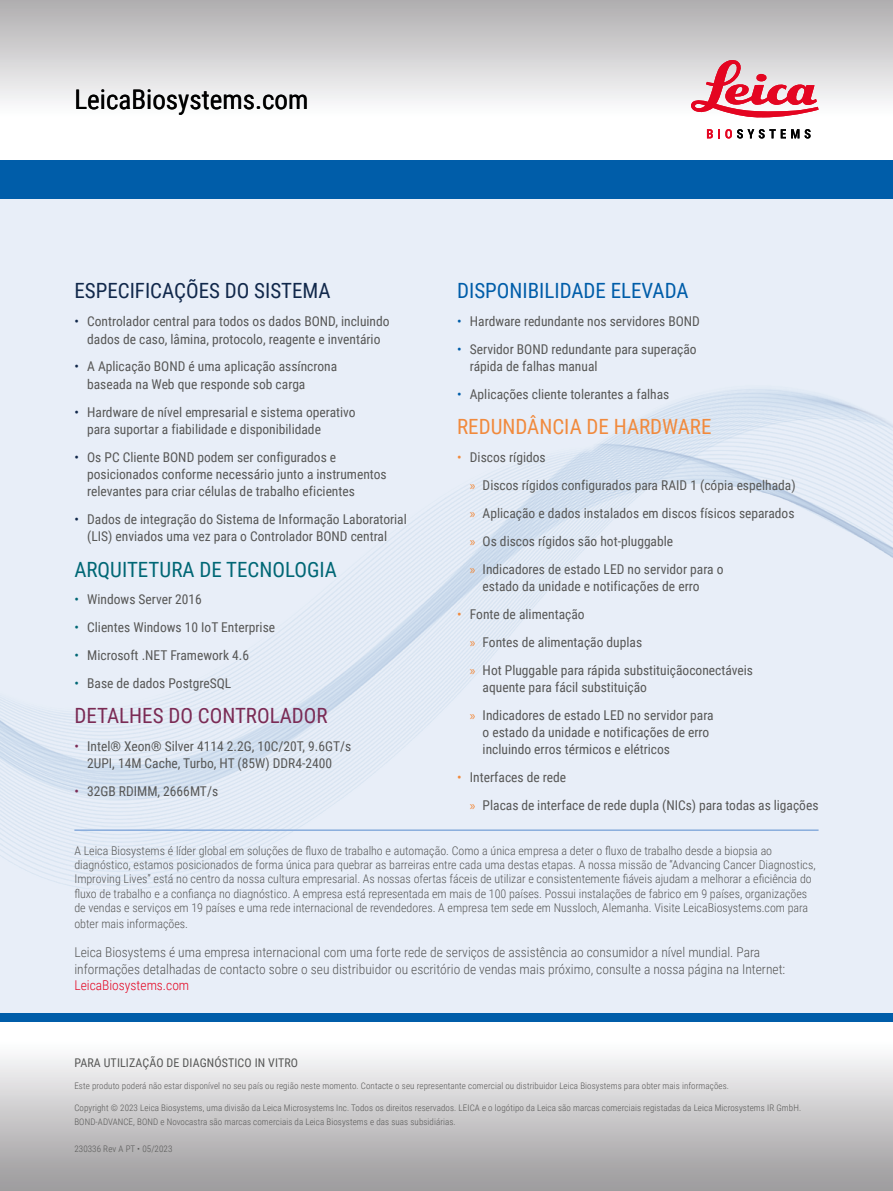
<style>
.page{position:relative;width:893px;height:1191px;background:#fff}
.page>*{position:absolute;margin:0;border:0;box-sizing:border-box;transform-origin:0 0}
.t1{font:27px "Roboto Condensed";color:#000}
.t2{font:21px "Roboto Condensed";color:#11284b}
.t3{font:21px "Roboto Condensed";color:#006775}
.t4{font:21px "Roboto Condensed";color:#005da9}
.t5{font:21px "Roboto Condensed";color:#7b2b55}
.t6{font:21px "Roboto Condensed";color:#f18a3d}
.t7{font:13.5px/17.2px "Roboto Condensed";color:#575756}
.t8{font:300 13.5px/16.2px "Roboto Condensed";color:#575756}
.t9{font:300 13.5px "Roboto Condensed";color:#e40521}
.t10{font:300 12px/14.4px "Roboto Condensed";color:#575756}
.t11{font:12px "Roboto Condensed";letter-spacing:.01em;color:#575756}
.t12{font:300 9px/13.5px "Roboto Condensed";letter-spacing:.01em;color:#575756}
.s1{color:#11284b}
.s2{color:#006775}
.s3{color:#7b2b55}
.s4{color:#005da9}
.s5{color:#f18a3d}
.s6{font-family:"Myriad Pro";color:#f18a3d}
</style>
<div class="page">
<div style="left:0;top:198px;width:893px;height:907px;background:#e8eef8"></div>
<img style="left:0;top:389px;width:893px;height:501px">
<div style="left:0;top:0;width:893px;height:160px;background:linear-gradient(to bottom,#b5b3b5,#fff)"></div>
<div style="left:0;top:160px;width:893px;height:38px;background:#005da9"></div>
<div style="left:0;top:1014px;width:893px;height:176px;background:linear-gradient(to bottom,#fff,#9c9a9c)"></div>
<div style="left:0;top:1013px;width:893px;height:9px;background:#005da9"></div>
<hr style="left:74px;top:829px;width:745px;height:2px;background:#88acdc">
<svg style="left:691px;top:60px;width:128px;height:58px"></svg>
<svg style="left:707px;top:129px;width:103px;height:9px"></svg>
<h1 class="t1" style="left:74px;top:81px;width:236px">LeicaBiosystems.com</h1>
<h2 class="t2" style="left:74px;top:276px;width:258px">ESPECIFICAÇÕES DO SISTEMA</h2>
<p class="t7" style="left:74px;top:312px;width:317px;text-align:center"><span class="s1">•</span> Controlador central para todos os dados BOND, incluindo dados de caso, lâmina, protocolo, reagente e inventário</p>
<p class="t7" style="left:87px;top:357px;width:252px;text-indent:-13px"><span class="s1">•</span> A Aplicação BOND é uma aplicação assíncrona baseada na Web que responde sob carga</p>
<p class="t7" style="left:87px;top:403px;width:270px;text-indent:-13px"><span class="s1">•</span> Hardware de nível empresarial e sistema operativo para suportar a fiabilidade e disponibilidade</p>
<p class="t7" style="left:87px;top:448px;width:301px;text-indent:-13px"><span class="s1">•</span> Os PC Cliente BOND podem ser configurados e posicionados conforme necessário junto a instrumentos relevantes para criar células de trabalho eficientes</p>
<p class="t7" style="left:74px;top:510px;width:334px;text-align:center"><span class="s1">•</span> Dados de integração do Sistema de Informação Laboratorial (LIS) enviados uma vez para o Controlador BOND central</p>
<h2 class="t3" style="left:74px;top:554px;width:264px">ARQUITETURA DE TECNOLOGIA</h2>
<p class="t7" style="left:74px;top:590px;width:129px"><span class="s2">•</span> Windows Server 2016</p>
<p class="t7" style="left:74px;top:618px;width:202px"><span class="s2">•</span> Clientes Windows 10 IoT Enterprise</p>
<p class="t7" style="left:74px;top:646px;width:176px"><span class="s2">•</span> Microsoft .NET Framework 4.6</p>
<p class="t7" style="left:74px;top:674px;width:158px"><span class="s2">•</span> Base de dados PostgreSQL</p>
<h2 class="t5" style="left:74px;top:701px;width:255px">DETALHES DO CONTROLADOR</h2>
<p class="t7" style="left:74px;top:737px;width:278px;text-align:center"><span class="s3">•</span> Intel® Xeon® Silver 4114 2.2G, 10C/20T, 9.6GT/s<br>2UPI, 14M Cache, Turbo, HT (85W) DDR4-2400</p>
<p class="t7" style="left:74px;top:782px;width:145px"><span class="s3">•</span> 32GB RDIMM, 2666MT/s</p>
<h2 class="t4" style="left:457px;top:276px;width:233px">DISPONIBILIDADE ELEVADA</h2>
<p class="t7" style="left:457px;top:312px;width:244px"><span class="s4">•</span> Hardware redundante nos servidores BOND</p>
<p class="t7" style="left:470px;top:340px;width:228px;text-indent:-13px"><span class="s4">•</span> Servidor BOND redundante para superação rápida de falhas manual</p>
<p class="t7" style="left:457px;top:385px;width:214px"><span class="s4">•</span> Aplicações cliente tolerantes a falhas</p>
<h2 class="t6" style="left:457px;top:412px;width:256px">REDUNDÂNCIA DE HARDWARE</h2>
<p class="t7" style="left:470px;top:443px;width:327px;line-height:27.9px;text-indent:-13px"><span class="s5">•</span> Discos rígidos<br><span class="s6">»</span> Discos rígidos configurados para RAID 1 (cópia espelhada) <span class="s6">»</span> Aplicação e dados instalados em discos físicos separados <span class="s6">»</span> Os discos rígidos são hot-pluggable<br><span class="s6">»</span> Indicadores de estado LED no servidor para o</p>
<p class="t7" style="left:483px;top:577px;width:218px">estado da unidade e notificações de erro</p>
<p class="t7" style="left:470px;top:600px;width:285px;line-height:27.9px;text-indent:-13px"><span class="s5">•</span> Fonte de alimentação<br><span class="s6">»</span> Fontes de alimentação duplas<br><span class="s6">»</span> Hot Pluggable para rápida substituiçãoconectáveis</p>
<p class="t7" style="left:470px;top:673px;width:245px;line-height:27.9px;text-indent:13px">aquente para fácil substituição<br><span class="s6">»</span> Indicadores de estado LED no servidor para</p>
<p class="t7" style="left:483px;top:723px;width:228px">o estado da unidade e notificações de erro incluindo erros térmicos e elétricos</p>
<p class="t7" style="left:470px;top:763px;width:350px;line-height:27.9px;text-indent:-13px"><span class="s5">•</span> Interfaces de rede<br><span class="s6">»</span> Placas de interface de rede dupla (NICs) para todas as ligações</p>
<p class="t10" style="left:74px;top:842px;width:743px">A Leica Biosystems é líder global em soluções de fluxo de trabalho e automação. Como a única empresa a deter o fluxo de trabalho desde a biopsia ao diagnóstico, estamos posicionados de forma única para quebrar as barreiras entre cada uma destas etapas. A nossa missão de “Advancing Cancer Diagnostics, Improving Lives” está no centro da nossa cultura empresarial. As nossas ofertas fáceis de utilizar e consistentemente fiáveis ajudam a melhorar a eficiência do fluxo de trabalho e a confiança no diagnóstico. A empresa está representada em mais de 100 países. Possui instalações de fabrico em 9 países, organizações de vendas e serviços em 19 países e uma rede internacional de revendedores. A empresa tem sede em Nussloch, Alemanha. Visite LeicaBiosystems.com para</p>
<p class="t10" style="left:74px;top:916px;width:115px">obter mais informações.</p>
<p class="t8" style="left:74px;top:944px;width:712px">Leica Biosystems é uma empresa internacional com uma forte rede de serviços de assistência ao consumidor a nível mundial. Para informações detalhadas de contacto sobre o seu distribuidor ou escritório de vendas mais próximo, consulte a nossa página na Internet:</p>
<p class="t9" style="left:74px;top:975px;width:116px">LeicaBiosystems.com</p>
<p class="t11" style="left:74px;top:1054px;width:225px">PARA UTILIZAÇÃO DE DIAGNÓSTICO IN VITRO</p>
<p class="t12" style="left:74px;top:1079px;width:656px">Este produto poderá não estar disponível no seu país ou região neste momento. Contacte o seu representante comercial ou distribuidor Leica Biosystems para obter mais informações.</p>
<p class="t12" style="left:74px;top:1101px;width:728px">Copyright © 2023 Leica Biosystems, uma divisão da Leica Microsystems Inc. Todos os direitos reservados. LEICA e o logótipo da Leica são marcas comerciais registadas da Leica Microsystems IR GmbH.<br>BOND-ADVANCE, BOND e Novocastra são marcas comerciais da Leica Biosystems e das suas subsidiárias.</p>
<p class="t12" style="left:74px;top:1141px;width:99px">230336 Rev A PT • 05/2023</p>
</div>
